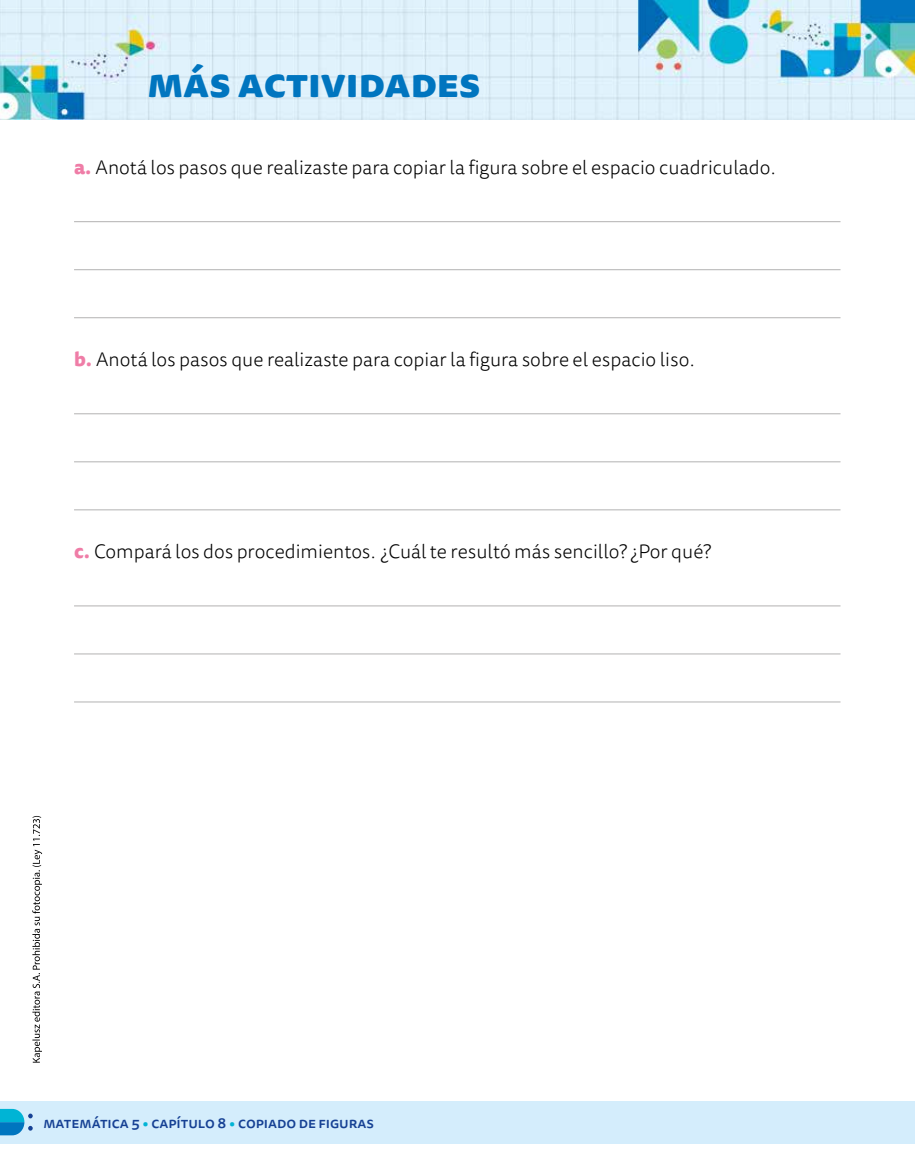
<style>
.page{position:relative;width:915px;height:1170px;background:#fff}
.page>*{position:absolute;margin:0;border:0;box-sizing:border-box;transform-origin:0 0}
.t1{font:800 39px "Tisa Sans Pro";color:#0075bf;scale:1.04 1}
.Subconsigna_abc{font:300 19.5px "Tisa Sans Pro";color:#000}
.folio_Mas_actividade{font:500 15px "Tisa Sans Pro";color:#164194}
.s1{font-weight:800;color:#ef7da7}
.s2{color:#00b4d5}
</style>
<div class="page">
<div style="left:0;top:1100px;width:914px;height:43px;background:#d4edfc"></div>
<img style="left:0;top:0;width:914px;height:119px">
<hr style="left:74px;top:221px;width:766px;height:1px;background:#b3b2b2">
<hr style="left:74px;top:269px;width:766px;height:1px;background:#b3b2b2">
<hr style="left:74px;top:317px;width:766px;height:1px;background:#b3b2b2">
<hr style="left:74px;top:413px;width:766px;height:1px;background:#b3b2b2">
<hr style="left:74px;top:461px;width:766px;height:1px;background:#b3b2b2">
<hr style="left:74px;top:509px;width:766px;height:1px;background:#b3b2b2">
<hr style="left:74px;top:605px;width:766px;height:1px;background:#b3b2b2">
<hr style="left:74px;top:653px;width:766px;height:1px;background:#b3b2b2">
<hr style="left:74px;top:701px;width:766px;height:1px;background:#b3b2b2">
<svg style="left:32px;top:816px;width:10px;height:246px"></svg>
<svg style="left:0;top:1108px;width:33px;height:27px"></svg>
<p class="t1" style="left:147px;top:54px;width:321px">más actividades</p>
<p class="Subconsigna_abc" style="left:74px;top:155px;width:704px"><span class="s1">a.</span> Anotá los pasos que realizaste para copiar la figura sobre el espacio cuadriculado.</p>
<p class="Subconsigna_abc" style="left:74px;top:347px;width:623px"><span class="s1">b.</span> Anotá los pasos que realizaste para copiar la figura sobre el espacio liso.</p>
<p class="Subconsigna_abc" style="left:74px;top:539px;width:638px"><span class="s1">c.</span> Compará los dos procedimientos. ¿Cuál te resultó más sencillo? ¿Por qué?</p>
<p class="folio_Mas_actividade" style="left:43px;top:1111px;width:204px">Matemática 5 <span class="s2">•</span> capítulo 8 <span class="s2">•</span> COPIA</p>
<p class="folio_Mas_actividade" style="left:277px;top:1111px;width:98px">DO DE FIGURAS</p>
</div>
